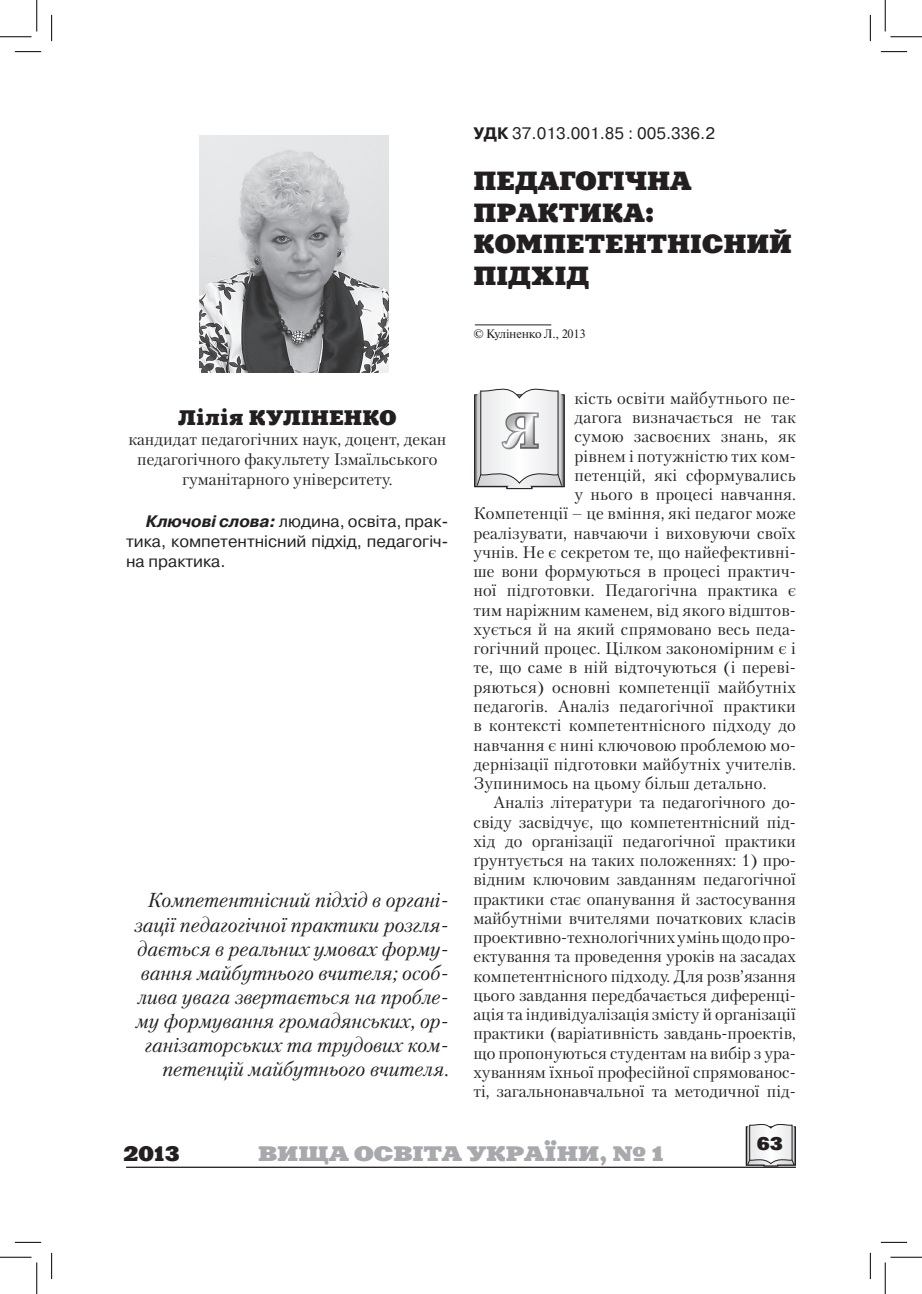
<style>
.page{position:relative;width:922px;height:1294px;background:#fff}
.page>*{position:absolute;margin:0;border:0;box-sizing:border-box;transform-origin:0 0}
.t1{font:700 47.25px "Petersburg C";color:#fff}
.Заголовок{font:26.25px/31.5px "Xenia Extended C";color:#231f20}
.t2{font:700 21px "Xenia Extended C";color:#a8a9ad}
.Подпись_под_фото{font:21px "Xenia Extended C";color:#231f20}
.Врез{font:italic 20.12px/24.2px "Petersburg C";color:#231f20;text-align:right}
.t3{font:18.38px "Xenia Extended C";color:#231f20}
.Текст_базовый{font:16.62px/19.2px "Petersburg C";letter-spacing:.01em;color:#231f20;text-align:justify}
.Ключевые_понятия{font:16.62px/19.9px "Pragmatica C";color:#231f20;text-align:justify}
.УДК{font:16.62px "Pragmatica C";color:#231f20}
.Копирайт{font:12.25px "Newton C";color:#231f20}
.s1{font-weight:700}
.s2{font-weight:700;font-style:italic}
</style>
<div class="page">
<hr style="left:126px;top:1166px;width:670px;height:2px;background:#231f20">
<svg style="left:746px;top:1124px;width:50px;height:42px"></svg>
<hr style="left:475px;top:325px;width:76px;height:1px;background:#231f20">
<svg style="left:474px;top:389px;width:90px;height:100px"></svg>
<div style="left:489px;top:394px;width:116px;height:73px;background:#231f20;opacity:.5"></div>
<img style="left:199px;top:136px;width:190px;height:237px">
<svg style="left:15px;top:51px;width:26px;height:1px"></svg>
<svg style="left:881px;top:51px;width:26px;height:1px"></svg>
<svg style="left:15px;top:1242px;width:26px;height:1px"></svg>
<svg style="left:881px;top:1242px;width:26px;height:1px"></svg>
<svg style="left:51px;top:15px;width:1px;height:26px"></svg>
<svg style="left:51px;top:1253px;width:1px;height:26px"></svg>
<svg style="left:870px;top:15px;width:1px;height:26px"></svg>
<svg style="left:870px;top:1253px;width:1px;height:26px"></svg>
<hr style="left:0;top:36px;width:32px;height:1px;background:#000">
<hr style="left:890px;top:36px;width:32px;height:1px;background:#000">
<hr style="left:0;top:1257px;width:32px;height:1px;background:#000">
<hr style="left:890px;top:1257px;width:32px;height:1px;background:#000">
<hr style="left:36px;top:0;width:1px;height:32px;background:#000">
<hr style="left:36px;top:1262px;width:1px;height:32px;background:#000">
<hr style="left:885px;top:0;width:1px;height:32px;background:#000">
<hr style="left:885px;top:1262px;width:1px;height:32px;background:#000">
<p class="УДК" style="left:473px;top:124px;width:243px"><span class="s1">УДК</span> 37.013.001.85 : 005.336.2</p>
<p class="Заголовок" style="left:473px;top:165px;width:220px">ПЕДАГОГІЧНА<br>ПРАКТИК</p>
<p class="Заголовок" style="left:623px;top:197px;width:33px">А:</p>
<p class="Заголовок" style="left:473px;top:228px;width:24px">КОМ</p>
<p class="Заголовок" style="left:543px;top:228px;width:45px">ПЕТЕНТН</p>
<p class="Заголовок" style="left:690px;top:228px;width:35px">ІСНИЙ</p>
<p class="Заголовок" style="left:473px;top:260px;width:116px">ПІДХІД</p>
<p class="Подпись_под_фото" style="left:178px;top:404px;width:151px">Лілія КУЛІНЕНКО</p>
<p class="Текст_базовый" style="left:128px;top:429px;width:319px;line-height:19.9px;text-align:center">кандидат педагогічних наук, доцент, декан педагогічного факультету Ізмаїльського гуманітарного університету.</p>
<p class="Ключевые_понятия" style="left:126px;top:511px;width:324px;text-indent:20px"><span class="s2">Ключові слова:</span> людина, освіта, прак&shy;тика, компетентнісний підхід, педагогіч&shy;на практика.</p>
<p class="Врез" style="left:134px;top:888px;width:316px">Компетентнісний підхід в органі&shy;зації педагогічної практики розгля&shy;дається в реальних умовах форму&shy;вання майбутнього вчителя; особ&shy;лива увага звертається на пробле&shy;му формування громадянських, ор&shy;ганізаторських та трудових ком&shy;петенцій майбутнього вчителя.</p>
<p class="Копирайт" style="left:473px;top:327px;width:114px">© Куліненко Л., 2013</p>
<p class="Текст_базовый" style="left:574px;top:388px;width:223px">кість освіти майбутнього пе-</p>
<p class="Текст_базовый" style="left:574px;top:408px;width:223px">дагога визначається не так</p>
<p class="Текст_базовый" style="left:574px;top:427px;width:223px">сумою засвоєних знань, як</p>
<p class="Текст_базовый" style="left:574px;top:446px;width:223px">рівнем і потужністю тих ком-</p>
<p class="Текст_базовый" style="left:574px;top:465px;width:223px">петенцій, які сформувались</p>
<p class="Текст_базовый" style="left:574px;top:485px;width:223px">у нього в процесі навчання.</p>
<p class="Текст_базовый" style="left:473px;top:504px;width:324px">Компетенції – це вміння, які педагог може</p>
<p class="Текст_базовый" style="left:473px;top:523px;width:324px">реалізувати, навчаючи і виховуючи своїх</p>
<p class="Текст_базовый" style="left:473px;top:542px;width:324px">учнів. Не є секретом те, що найефективні-</p>
<p class="Текст_базовый" style="left:473px;top:562px;width:324px">ше вони формуються в процесі практич-</p>
<p class="Текст_базовый" style="left:473px;top:581px;width:324px">ної підготовки. Педагогічна практика є</p>
<p class="Текст_базовый" style="left:473px;top:600px;width:324px">тим наріжним каменем, від якого відштов-</p>
<p class="Текст_базовый" style="left:473px;top:619px;width:324px">хується й на який спрямовано весь педа-</p>
<p class="Текст_базовый" style="left:473px;top:639px;width:324px">гогічний процес. Цілком закономірним є і</p>
<p class="Текст_базовый" style="left:473px;top:658px;width:324px">те, що саме в ній відточуються (і переві-</p>
<p class="Текст_базовый" style="left:473px;top:677px;width:324px">ряються) основні компетенції майбутніх</p>
<p class="Текст_базовый" style="left:473px;top:696px;width:324px">педагогів. Аналіз педагогічної практики</p>
<p class="Текст_базовый" style="left:473px;top:716px;width:324px">в контексті компетентнісного підходу до</p>
<p class="Текст_базовый" style="left:473px;top:735px;width:324px">навчання є нині ключовою проблемою мо-</p>
<p class="Текст_базовый" style="left:473px;top:754px;width:324px">дернізації підготовки майбутніх учителів.</p>
<p class="Текст_базовый" style="left:473px;top:773px;width:295px">Зупинимось на цьому більш детально.</p>
<p class="Текст_базовый" style="left:473px;top:793px;width:324px;text-indent:20px">Аналіз літератури та педагогічного до&shy;свіду засвідчує, що компетентнісний під&shy;хід до організації педагогічної практики ґрунтується на таких положеннях: 1) про&shy;відним ключовим завданням педагогічної практики стає опанування й застосування майбутніми вчителями початкових класів проективно-технологічних умінь щодо про&shy;ектування та проведення уроків на засадах компетентнісного підходу. Для розв’язання цього завдання передбачається диференці&shy;ація та індивідуалізація змісту й організації практики (варіативність завдань-проектів, що пропонуються студентам на вибір з ура&shy;хуванням їхньої професійної спрямованос&shy;ті, загальнонавчальної та методичної під-</p>
<h1 class="t1" style="left:502px;top:401px;width:38px">я</h1>
<p class="Подпись_под_фото" style="left:124px;top:1140px;width:58px">2013</p>
<p class="t2" style="left:258px;top:1140px;width:407px">ВИЩА ОСВІТА УКРАЇНИ, № 1</p>
<p class="t3" style="left:756px;top:1132px;width:28px">63</p>
</div>
